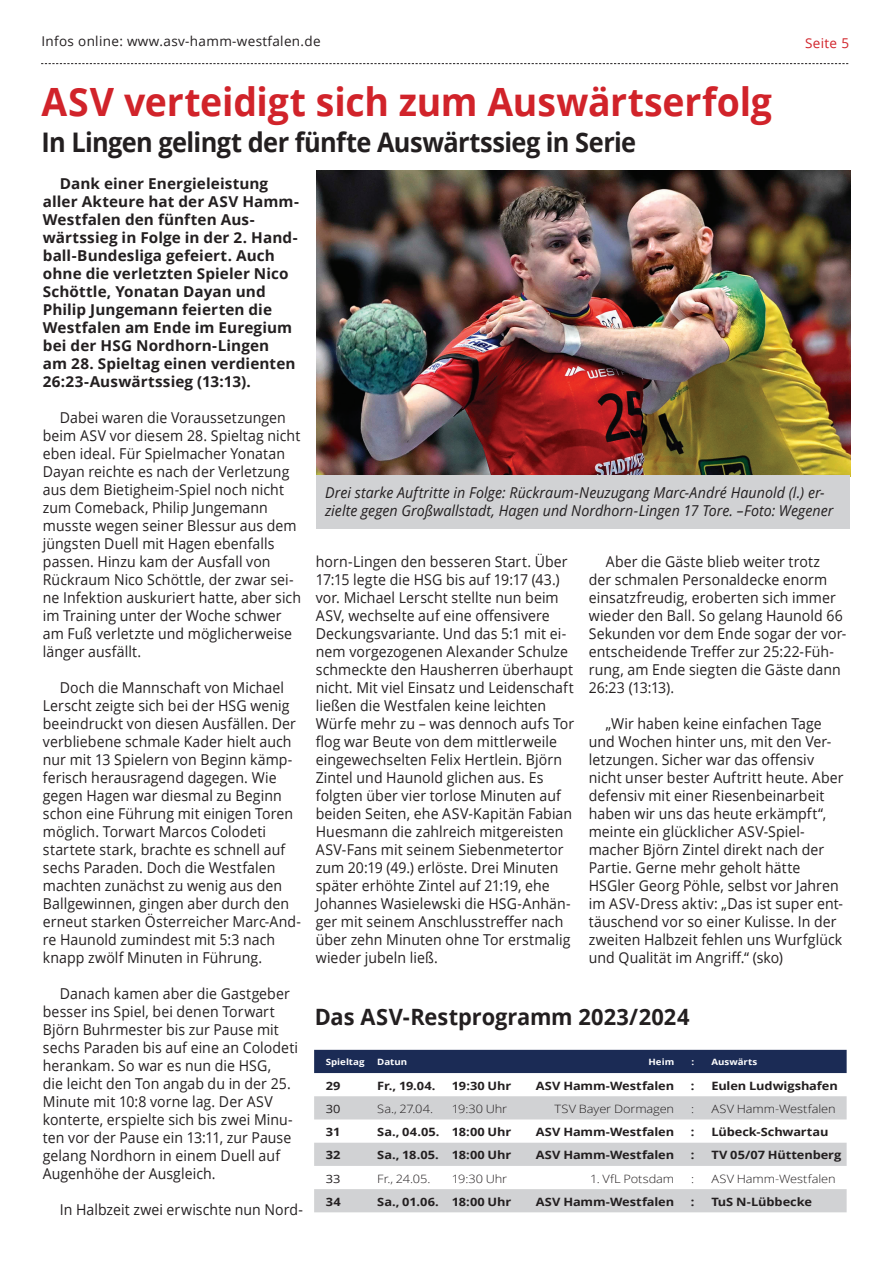
<style>
.page{position:relative;width:893px;height:1263px;background:#fff}
.page>*{position:absolute;margin:0;border:0;box-sizing:border-box;transform-origin:0 0}
.t1{font:700 39px "Open Sans";letter-spacing:-.005em;color:#d1232a;scale:.96 1}
.t2{font:700 27px "Open Sans";letter-spacing:-.025em;color:#231f20;scale:.94 1}
.t3{font:700 22.5px "Open Sans";color:#231f20}
.t4{font:15px/18px "Open Sans";letter-spacing:.005em;color:#231f20;scale:.94 1}
.t5{font:700 15px/18px "Open Sans";letter-spacing:.005em;color:#231f20}
.t6{font:italic 15px/18px "Open Sans";letter-spacing:.005em;color:#231f20;scale:.95 1}
.t7{font:13.5px "Open Sans";letter-spacing:.025em;color:#231f20}
.t8{font:13.5px "Open Sans";letter-spacing:.025em;color:#d1232a}
.t9{font:700 11.55px "Open Sans";letter-spacing:-.005em;color:#231f20;scale:1.12 1}
.t10{font:300 11.55px "Open Sans";letter-spacing:-.01em;color:#231f20;scale:1.12 1}
.t11{font:11.55px "Open Sans";color:#231f20;scale:1.12 1}
.t12{font:700 8.7px "Open Sans";color:#fff;scale:1.12 1}
</style>
<div class="page">
<svg style="left:41px;top:63px;width:807px;height:1px"></svg>
<div style="left:314px;top:1050px;width:533px;height:23px;background:#1b2b55"></div>
<svg style="left:314px;top:1096px;width:533px;height:116px;fill:#d1d2d4"></svg>
<img style="left:316px;top:170px;width:534px;height:307px">
<div style="left:317px;top:476px;width:533px;height:53px;background:#d1d2d4"></div>
<p class="t7" style="left:41px;top:32px;width:281px">Infos online: www.asv-hamm-westfalen.de</p>
<p class="t8" style="left:805px;top:34px;width:45px">Seite 5</p>
<h1 class="t1" style="left:41px;top:74px;width:763px">ASV verteidigt sich zum Auswärtserfolg</h1>
<h2 class="t2" style="left:41px;top:123px;width:634px">In Lingen gelingt der fünfte Auswärtssieg in Serie</h2>
<p class="t5" style="left:43px;top:174px;width:258px;text-indent:17px">Dank einer Energieleistung aller Akteure hat der ASV Hamm-<br>Westfalen den fünften Aus&shy;wärtssieg in Folge in der 2. Hand&shy;ball-Bundesliga gefeiert. Auch ohne die verletzten Spieler Nico<br>Schöttle, Yonatan Dayan und<br>Philip Jungemann feierten die<br>Westfalen am Ende im Euregium bei der HSG Nordhorn-Lingen<br>am 28. Spieltag einen verdienten<br>26:23-Auswärtssieg (13:13).</p>
<p class="t4" style="left:43px;top:408px;width:276px;text-indent:17px">Dabei waren die Voraussetzungen beim ASV vor diesem 28. Spieltag nicht eben ideal. Für Spielmacher Yonatan Dayan reichte es nach der Verletzung aus dem Bietigheim-Spiel noch nicht zum Comeback, Philip Jungemann musste wegen seiner Blessur aus dem jüngsten Duell mit Hagen ebenfalls passen. Hinzu kam der Ausfall von Rückraum Nico Schöttle, der zwar sei&shy;ne Infektion auskuriert hatte, aber sich im Training unter der Woche schwer am Fuß verletzte und möglicherweise länger ausfällt.</p>
<p class="t4" style="left:43px;top:678px;width:276px;text-indent:17px">Doch die Mannschaft von Michael Lerscht zeigte sich bei der HSG wenig beeindruckt von diesen Ausfällen. Der verbliebene schmale Kader hielt auch nur mit 13 Spielern von Beginn kämp&shy;ferisch herausragend dagegen. Wie gegen Hagen war diesmal zu Beginn schon eine Führung mit einigen Toren möglich. Torwart Marcos Colodeti startete stark, brachte es schnell auf sechs Paraden. Doch die Westfalen machten zunächst zu wenig aus den Ballgewinnen, gingen aber durch den erneut starken Österreicher Marc-And&shy;re Haunold zumindest mit 5:3 nach knapp zwölf Minuten in Führung.</p>
<p class="t4" style="left:43px;top:984px;width:273px;text-indent:17px">Danach kamen aber die Gastgeber besser ins Spiel, bei denen Torwart Björn Buhrmester bis zur Pause mit sechs Paraden bis auf eine an Colodeti herankam. So war es nun die HSG,<br>die leicht den Ton angab du in der 25.<br>Minute mit 10:8 vorne lag. Der ASV konterte, erspielte sich bis zwei Minu&shy;ten vor der Pause ein 13:11, zur Pause gelang Nordhorn in einem Duell auf Augenhöhe der Ausgleich.</p>
<p class="t4" style="left:60px;top:1200px;width:260px">In Halbzeit zwei erwischte nun Nord-</p>
<p class="t6" style="left:325px;top:483px;width:537px">Drei starke Auftritte in Folge: Rückraum-Neuzugang Marc-André Haunold (l.) er&shy;zielte gegen Großwallstadt, Hagen und Nordhorn-Lingen 17 Tore. –Foto: Wegener</p>
<p class="t4" style="left:316px;top:552px;width:276px">horn-Lingen den besseren Start. Über 17:15 legte die HSG bis auf 19:17 (43.) vor. Michael Lerscht stellte nun beim ASV, wechselte auf eine offensivere Deckungsvariante. Und das 5:1 mit ei&shy;nem vorgezogenen Alexander Schulze schmeckte den Hausherren überhaupt nicht. Mit viel Einsatz und Leidenschaft ließen die Westfalen keine leichten Würfe mehr zu – was dennoch aufs Tor flog war Beute von dem mittlerweile eingewechselten Felix Hertlein. Björn Zintel und Haunold glichen aus. Es folgten über vier torlose Minuten auf beiden Seiten, ehe ASV-Kapitän Fabian Huesmann die zahlreich mitgereisten ASV-Fans mit seinem Siebenmetertor zum 20:19 (49.) erlöste. Drei Minuten später erhöhte Zintel auf 21:19, ehe Johannes Wasielewski die HSG-Anhän&shy;ger mit seinem Anschlusstreffer nach über zehn Minuten ohne Tor erstmalig wieder jubeln ließ.</p>
<p class="t4" style="left:589px;top:552px;width:275px;text-indent:17px">Aber die Gäste blieb weiter trotz der schmalen Personaldecke enorm einsatzfreudig, eroberten sich immer wieder den Ball. So gelang Haunold 66<br>Sekunden vor dem Ende sogar der vor&shy;entscheidende Treffer zur 25:22-Füh&shy;rung, am Ende siegten die Gäste dann 26:23 (13:13).</p>
<p class="t4" style="left:589px;top:714px;width:273px;text-indent:17px">„Wir haben keine einfachen Tage und Wochen hinter uns, mit den Ver&shy;letzungen. Sicher war das offensiv nicht unser bester Auftritt heute. Aber defensiv mit einer Riesenbeinarbeit haben wir uns das heute erkämpft“, meinte ein glücklicher ASV-Spiel&shy;macher Björn Zintel direkt nach der Partie. Gerne mehr geholt hätte HSGler Georg Pöhle, selbst vor Jahren im ASV-Dress aktiv: „Das ist super ent&shy;täuschend vor so einer Kulisse. In der zweiten Halbzeit fehlen uns Wurfglück und Qualität im Angriff.“ (sko)</p>
<h3 class="t3" style="left:315px;top:1001px;width:376px">Das ASV-Restprogramm 2023/2024</h3>
<p class="t12" style="left:326px;top:1056px;width:36px">Spieltag</p>
<p class="t12" style="left:377px;top:1056px;width:28px">Datun</p>
<p class="t12" style="left:648px;top:1056px;width:24px">Heim</p>
<p class="t12" style="left:691px;top:1056px;width:4px">:</p>
<p class="t12" style="left:711px;top:1056px;width:43px">Auswärts</p>
<p class="t9" style="left:326px;top:1077px;width:15px">29</p>
<p class="t9" style="left:377px;top:1077px;width:54px">Fr., 19.04.</p>
<p class="t9" style="left:452px;top:1077px;width:54px">19:30 Uhr</p>
<p class="t9" style="left:536px;top:1077px;width:125px">ASV Hamm-Westfalen</p>
<p class="t9" style="left:691px;top:1077px;width:5px">:</p>
<p class="t9" style="left:711px;top:1077px;width:114px">Eulen Ludwigshafen</p>
<p class="t11" style="left:326px;top:1101px;width:15px">30</p>
<p class="t10" style="left:377px;top:1101px;width:51px">Sa., 27.04.</p>
<p class="t10" style="left:452px;top:1101px;width:51px">19:30 Uhr</p>
<p class="t10" style="left:555px;top:1101px;width:108px">TSV Bayer Dormagen</p>
<p class="t10" style="left:691px;top:1101px;width:4px">:</p>
<p class="t10" style="left:711px;top:1101px;width:113px">ASV Hamm-Westfalen</p>
<p class="t9" style="left:326px;top:1124px;width:15px">31</p>
<p class="t9" style="left:377px;top:1124px;width:121px">Sa., 04.05. 18:00 Uhr</p>
<p class="t9" style="left:536px;top:1124px;width:125px">ASV Hamm-Westfalen</p>
<p class="t9" style="left:691px;top:1124px;width:5px">:</p>
<p class="t9" style="left:711px;top:1124px;width:106px">Lübeck-Schwartau</p>
<p class="t9" style="left:326px;top:1147px;width:15px">32</p>
<p class="t9" style="left:377px;top:1147px;width:121px">Sa., 18.05. 18:00 Uhr</p>
<p class="t9" style="left:536px;top:1147px;width:125px">ASV Hamm-Westfalen</p>
<p class="t9" style="left:691px;top:1147px;width:5px">:</p>
<p class="t9" style="left:711px;top:1147px;width:118px">TV 05/07 Hüttenberg</p>
<p class="t11" style="left:326px;top:1170px;width:15px">33</p>
<p class="t10" style="left:377px;top:1170px;width:49px">Fr., 24.05.</p>
<p class="t10" style="left:452px;top:1170px;width:51px">19:30 Uhr</p>
<p class="t10" style="left:590px;top:1170px;width:76px">1. VfL Potsdam</p>
<p class="t10" style="left:691px;top:1170px;width:4px">:</p>
<p class="t10" style="left:711px;top:1170px;width:113px">ASV Hamm-Westfalen</p>
<p class="t9" style="left:326px;top:1193px;width:15px">34</p>
<p class="t9" style="left:377px;top:1193px;width:121px">Sa., 01.06. 18:00 Uhr</p>
<p class="t9" style="left:536px;top:1193px;width:125px">ASV Hamm-Westfalen</p>
<p class="t9" style="left:691px;top:1193px;width:5px">:</p>
<p class="t9" style="left:711px;top:1193px;width:91px">TuS N-Lübbecke</p>
</div>
